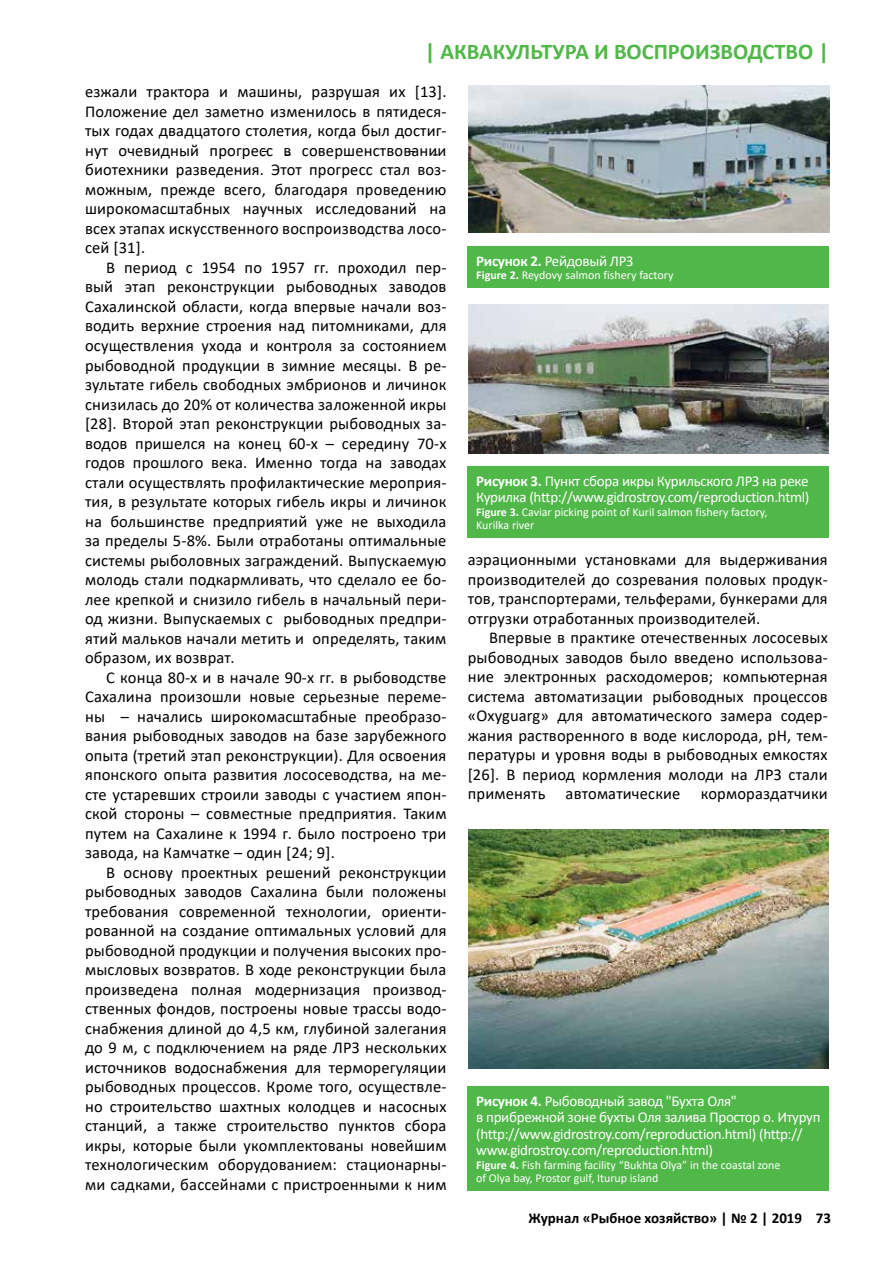
<style>
.page{position:relative;width:893px;height:1263px;background:#fff}
.page>*{position:absolute;margin:0;border:0;box-sizing:border-box;transform-origin:0 0}
.t1{font:700 22.5px "Calibri";color:#50b848}
.t2{font:16.5px/19.5px "Calibri";letter-spacing:.01em;color:#000;text-align:justify}
.t3{font:15px/16.5px "Calibri";letter-spacing:-.02em;color:#fff}
.t4{font:700 15px "Calibri";color:#000}
.t5{font:12px/13.5px "Calibri";color:#fff}
.s1{font-weight:700}
</style>
<div class="page">
<img style="left:468px;top:85px;width:361px;height:147px">
<div style="left:468px;top:246px;width:361px;height:42px;background:#50b848"></div>
<img style="left:468px;top:304px;width:361px;height:150px">
<div style="left:468px;top:466px;width:361px;height:72px;background:#50b848"></div>
<img style="left:468px;top:829px;width:361px;height:239px">
<div style="left:468px;top:1086px;width:361px;height:105px;background:#50b848"></div>
<h1 class="t1" style="left:425px;top:36px;width:406px">| АКВАКУЛЬТУРА И ВОСПРОИЗВОДСТВО |</h1>
<p class="t2" style="left:85px;top:82px;width:363px">езжали трактора и машины, разрушая их [13].<br>Положение дел заметно изменилось в пятидеся&shy;тых годах двадцатого столетия, когда был достиг&shy;нут очевидный прогресс в совершенствовании биотехники разведения. Этот прогресс стал воз&shy;можным, прежде всего, благодаря проведению широкомасштабных научных исследований на всех этапах искусственного воспроизводства лосо&shy;сей [31].</p>
<p class="t2" style="left:85px;top:257px;width:363px;text-indent:21px">В период с 1954 по 1957 гг. проходил пер&shy;вый этап реконструкции рыбоводных заводов Сахалинской области, когда впервые начали воз&shy;водить верхние строения над питомниками, для осуществления ухода и контроля за состоянием рыбоводной продукции в зимние месяцы. В ре&shy;зультате гибель свободных эмбрионов и личинок снизилась до 20% от количества заложенной икры [28]. Второй этап реконструкции рыбоводных за&shy;водов пришелся на конец 60-х – середину 70-х годов прошлого века. Именно тогда на заводах стали осуществлять профилактические мероприя&shy;тия, в результате которых гибель икры и личинок на большинстве предприятий уже не выходила за пределы 5-8%. Были отработаны оптимальные системы рыболовных заграждений. Выпускаемую молодь стали подкармливать, что сделало ее бо&shy;лее крепкой и снизило гибель в начальный пери&shy;од жизни. Выпускаемых с рыбоводных предпри&shy;ятий мальков начали метить и определять, таким образом, их возврат.</p>
<p class="t2" style="left:85px;top:667px;width:363px;text-indent:21px">С конца 80-х и в начале 90-х гг. в рыбоводстве Сахалина произошли новые серьезные переме&shy;ны – начались широкомасштабные преобразо&shy;вания рыбоводных заводов на базе зарубежного опыта (третий этап реконструкции). Для освоения японского опыта развития лососеводства, на ме&shy;сте устаревших строили заводы с участием япон&shy;ской стороны – совместные предприятия. Таким путем на Сахалине к 1994 г. было построено три завода, на Камчатке – один [24; 9].</p>
<p class="t2" style="left:85px;top:862px;width:363px;text-indent:21px">В основу проектных решений реконструкции рыбоводных заводов Сахалина были положены требования современной технологии, ориенти&shy;рованной на создание оптимальных условий для рыбоводной продукции и получения высоких про&shy;мысловых возвратов. В ходе реконструкции была произведена полная модернизация производ&shy;ственных фондов, построены новые трассы водо&shy;снабжения длиной до 4,5 км, глубиной залегания до 9 м, с подключением на ряде ЛРЗ нескольких источников водоснабжения для терморегуляции рыбоводных процессов. Кроме того, осуществле&shy;но строительство шахтных колодцев и насосных станций, а также строительство пунктов сбора икры, которые были укомплектованы новейшим технологическим оборудованием: стационарны&shy;ми садками, бассейнами с пристроенными к ним</p>
<p class="t3" style="left:476px;top:252px;width:159px"><span class="s1">Рисунок 2.</span> Рейдовый ЛРЗ</p>
<p class="t5" style="left:476px;top:268px;width:199px"><span class="s1">Figure 2.</span> Reydovy salmon fishery factory</p>
<p class="t3" style="left:476px;top:472px;width:335px"><span class="s1">Рисунок 3.</span> Пункт сбора икры Курильского ЛРЗ на реке<br>Курилка (http://www.gidrostroy.com/reproduction.html)</p>
<p class="t5" style="left:476px;top:505px;width:293px"><span class="s1">Figure 3.</span> Caviar picking point of Kuril salmon fishery factory,<br>Kurilka river</p>
<p class="t2" style="left:468px;top:550px;width:362px">аэрационными установками для выдерживания производителей до созревания половых продук&shy;тов, транспортерами, тельферами, бункерами для отгрузки отработанных производителей.</p>
<p class="t2" style="left:468px;top:628px;width:362px;text-indent:21px">Впервые в практике отечественных лососевых рыбоводных заводов было введено использова&shy;ние электронных расходомеров; компьютерная система автоматизации рыбоводных процессов «Oxyguarg» для автоматического замера содер&shy;жания растворенного в воде кислорода, рН, тем&shy;пературы и уровня воды в рыбоводных емкостях [26]. В период кормления молоди на ЛРЗ стали применять автоматические кормораздатчики</p>
<p class="t3" style="left:476px;top:1092px;width:346px"><span class="s1">Рисунок 4.</span> Рыбоводный завод "Бухта Оля"<br>в прибрежной зоне бухты Оля залива Простор о. Итуруп (http://www.gidrostroy.com/reproduction.html) (http:// www.gidrostroy.com/reproduction.html)</p>
<p class="t5" style="left:476px;top:1158px;width:306px"><span class="s1">Figure 4.</span> Fish farming facility “Bukhta Olya” in the coastal zone of Olya bay, Prostor gulf, Iturup island</p>
<p class="t4" style="left:529px;top:1207px;width:304px">Журнал «Рыбное хозяйство» | № 2 | 2019 73</p>
</div>
